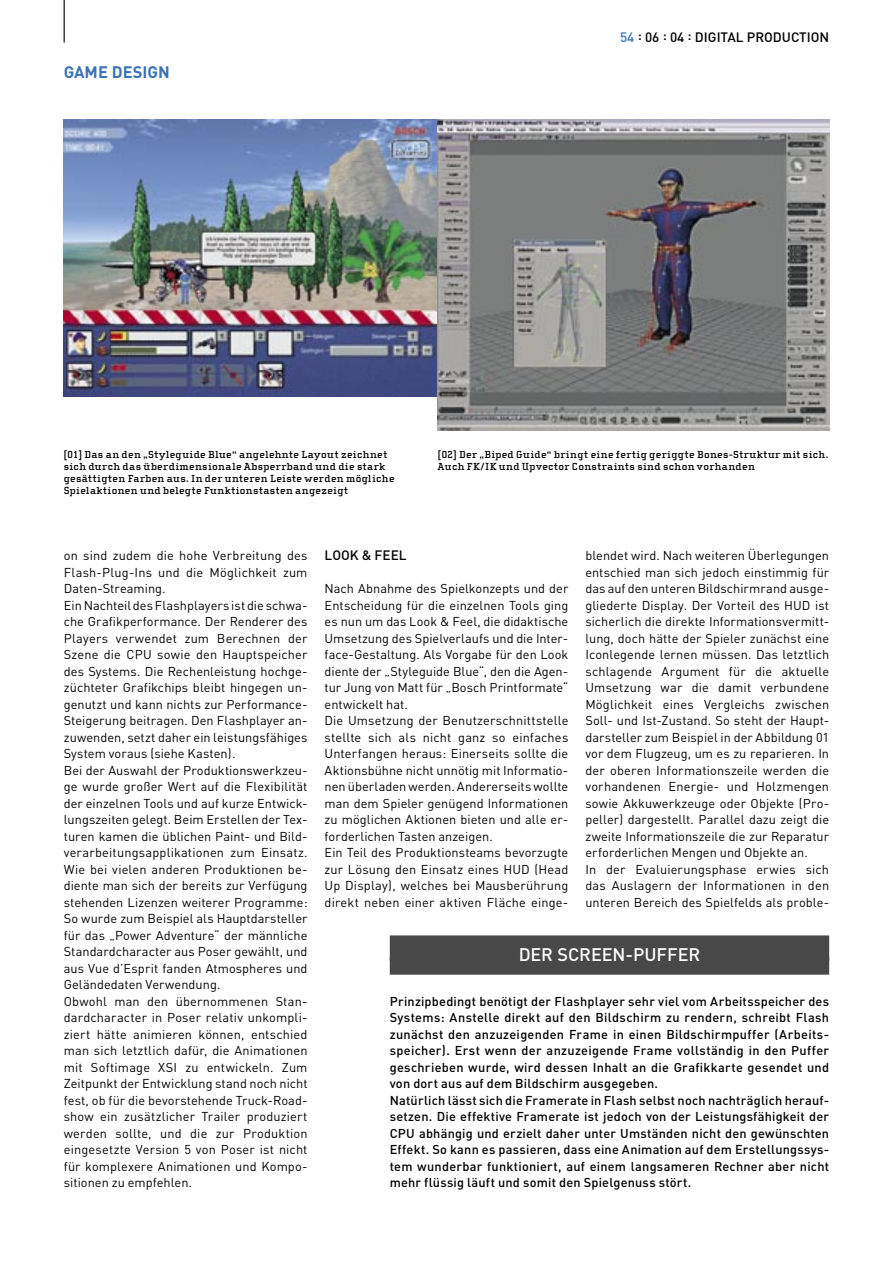
<style>
.page{position:relative;width:893px;height:1263px;background:#fff}
.page>*{position:absolute;margin:0;border:0;box-sizing:border-box;transform-origin:0 0}
._03a_Kasten_Head_klein{font:500 18px "DIN";letter-spacing:-.005em;color:#fff}
.t1{font:700 16.5px "DIN";color:#3c72b7}
._01c_Zwischentitel{font:500 13.5px "DIN";color:#000}
._01a_Fließtext{font:12.75px/16.5px "DIN";letter-spacing:.005em;color:#000;text-align:justify}
._03c_Kasten_Fließtext{font:500 12.75px/16.5px "DIN";letter-spacing:.015em;color:#000;text-align:justify}
._01d_Bildunterschrift_schwarz{font:700 10.5px/12px "Cholla Slab";letter-spacing:.035em;color:#000}
.s1{color:#3c72b7}
</style>
<div class="page">
<hr style="left:64px;top:0;width:1px;height:43px;background:#000">
<div style="left:390px;top:935px;width:439px;height:26px;background:#484848"></div>
<div style="left:390px;top:957px;width:439px;height:18px;background:#484848"></div>
<img style="left:64px;top:119px;width:374px;height:278px">
<img style="left:438px;top:119px;width:391px;height:311px">
<p class="t1" style="left:64px;top:61px;width:107px">GAME DESIGN</p>
<p class="_01c_Zwischentitel" style="left:620px;top:29px;width:211px"><span class="s1">54</span> : 06 : 04 : DIGITAL PRODUCTION</p>
<p class="_01d_Bildunterschrift_schwarz" style="left:64px;top:448px;width:332px">[01] Das an den „Styleguide Blue“ angelehnte Layout zeichnet sich durch das überdimensionale Absperrband und die stark gesättigten Farben aus. In der unteren Leiste werden mögliche Spielaktionen und belegte Funktionstasten angezeigt</p>
<p class="_01d_Bildunterschrift_schwarz" style="left:438px;top:448px;width:392px">[02] Der „Biped Guide“ bringt eine fertig geriggte Bones-Struktur mit sich.<br>Auch FK/IK und Upvector Constraints sind schon vorhanden</p>
<p class="_01a_Fließtext" style="left:64px;top:547px;width:245px">on sind zudem die hohe Verbreitung des Flash-Plug-Ins und die Möglichkeit zum Daten-Streaming.</p>
<p class="_01a_Fließtext" style="left:64px;top:597px;width:245px">Ein Nachteil des Flashplayers ist die schwa&shy;che Grafikperformance. Der Renderer des Players verwendet zum Berechnen der Szene die CPU sowie den Hauptspeicher des Systems. Die Rechenleistung hochge&shy;züchteter Grafikchips bleibt hingegen un&shy;genutzt und kann nichts zur Performance-Steigerung beitragen. Den Flashplayer an&shy;zuwenden, setzt daher ein leistungsfähiges System voraus (siehe Kasten).</p>
<p class="_01a_Fließtext" style="left:64px;top:762px;width:245px">Bei der Auswahl der Produktionswerkzeu&shy;ge wurde großer Wert auf die Flexibilität der einzelnen Tools und auf kurze Entwick&shy;lungszeiten gelegt. Beim Erstellen der Tex&shy;turen kamen die üblichen Paint- und Bild&shy;verarbeitungsapplikationen zum Einsatz.<br>Wie bei vielen anderen Produktionen be&shy;diente man sich der bereits zur Verfügung stehenden Lizenzen weiterer Programme:<br>So wurde zum Beispiel als Hauptdarsteller für das „Power Adventure“ der männliche Standardcharacter aus Poser gewählt, und aus Vue d’Esprit fanden Atmospheres und Geländedaten Verwendung.</p>
<p class="_01a_Fließtext" style="left:64px;top:993px;width:245px">Obwohl man den übernommenen Stan&shy;dardcharacter in Poser relativ unkompli&shy;ziert hätte animieren können, entschied man sich letztlich dafür, die Animationen mit Softimage XSI zu entwickeln. Zum Zeitpunkt der Entwicklung stand noch nicht fest, ob für die bevorstehende Truck-Road&shy;show ein zusätzlicher Trailer produziert werden sollte, und die zur Produktion eingesetzte Version 5 von Poser ist nicht für komplexere Animationen und Kompo&shy;sitionen zu empfehlen.</p>
<p class="_01a_Fließtext" style="left:585px;top:547px;width:245px">blendet wird. Nach weiteren Überlegungen entschied man sich jedoch einstimmig für das auf den unteren Bildschirmrand ausge&shy;gliederte Display. Der Vorteil des HUD ist sicherlich die direkte Informationsvermitt&shy;lung, doch hätte der Spieler zunächst eine Iconlegende lernen müssen. Das letztlich schlagende Argument für die aktuelle Umsetzung war die damit verbundene Möglichkeit eines Vergleichs zwischen Soll- und Ist-Zustand. So steht der Haupt&shy;darsteller zum Beispiel in der Abbildung 01 vor dem Flugzeug, um es zu reparieren. In der oberen Informationszeile werden die vorhandenen Energie- und Holzmengen sowie Akkuwerkzeuge oder Objekte (Pro&shy;peller) dargestellt. Parallel dazu zeigt die zweite Informationszeile die zur Reparatur erforderlichen Mengen und Objekte an.</p>
<p class="_01a_Fließtext" style="left:585px;top:861px;width:245px">In der Evaluierungsphase erwies sich das Auslagern der Informationen in den unteren Bereich des Spielfelds als proble-</p>
<p class="_03a_Kasten_Head_klein" style="left:519px;top:943px;width:183px">DER SCREEN-PUFFER</p>
<p class="_03c_Kasten_Fließtext" style="left:390px;top:993px;width:441px">Prinzipbedingt benötigt der Flashplayer sehr viel vom Arbeitsspeicher des Systems: Anstelle direkt auf den Bildschirm zu rendern, schreibt Flash zunächst den anzuzeigenden Frame in einen Bildschirmpuffer (Arbeits&shy;speicher). Erst wenn der anzuzeigende Frame vollständig in den Puffer geschrieben wurde, wird dessen Inhalt an die Grafikkarte gesendet und von dort aus auf dem Bildschirm ausgegeben.</p>
<p class="_03c_Kasten_Fließtext" style="left:390px;top:1092px;width:441px">Natürlich lässt sich die Framerate in Flash selbst noch nachträglich herauf&shy;setzen. Die effektive Framerate ist jedoch von der Leistungsfähigkeit der CPU abhängig und erzielt daher unter Umständen nicht den gewünschten Effekt. So kann es passieren, dass eine Animation auf dem Erstellungssys&shy;tem wunderbar funktioniert, auf einem langsameren Rechner aber nicht mehr flüssig läuft und somit den Spielgenuss stört.</p>
<p class="_01c_Zwischentitel" style="left:325px;top:547px;width:83px">LOOK &amp; FEEL</p>
<p class="_01a_Fließtext" style="left:325px;top:580px;width:245px">Nach Abnahme des Spielkonzepts und der Entscheidung für die einzelnen Tools ging es nun um das Look &amp; Feel, die didaktische Umsetzung des Spielverlaufs und die Inter&shy;face-Gestaltung. Als Vorgabe für den Look diente der „Styleguide Blue“, den die Agen&shy;tur Jung von Matt für „Bosch Printformate“ entwickelt hat.</p>
<p class="_01a_Fließtext" style="left:325px;top:712px;width:245px">Die Umsetzung der Benutzerschnittstelle stellte sich als nicht ganz so einfaches Unterfangen heraus: Einerseits sollte die Aktionsbühne nicht unnötig mit Informatio&shy;nen überladen werden. Andererseits wollte man dem Spieler genügend Informationen zu möglichen Aktionen bieten und alle er&shy;forderlichen Tasten anzeigen.</p>
<p class="_01a_Fließtext" style="left:325px;top:844px;width:245px">Ein Teil des Produktionsteams bevorzugte zur Lösung den Einsatz eines HUD (Head Up Display), welches bei Mausberührung direkt neben einer aktiven Fläche einge-</p>
</div>
